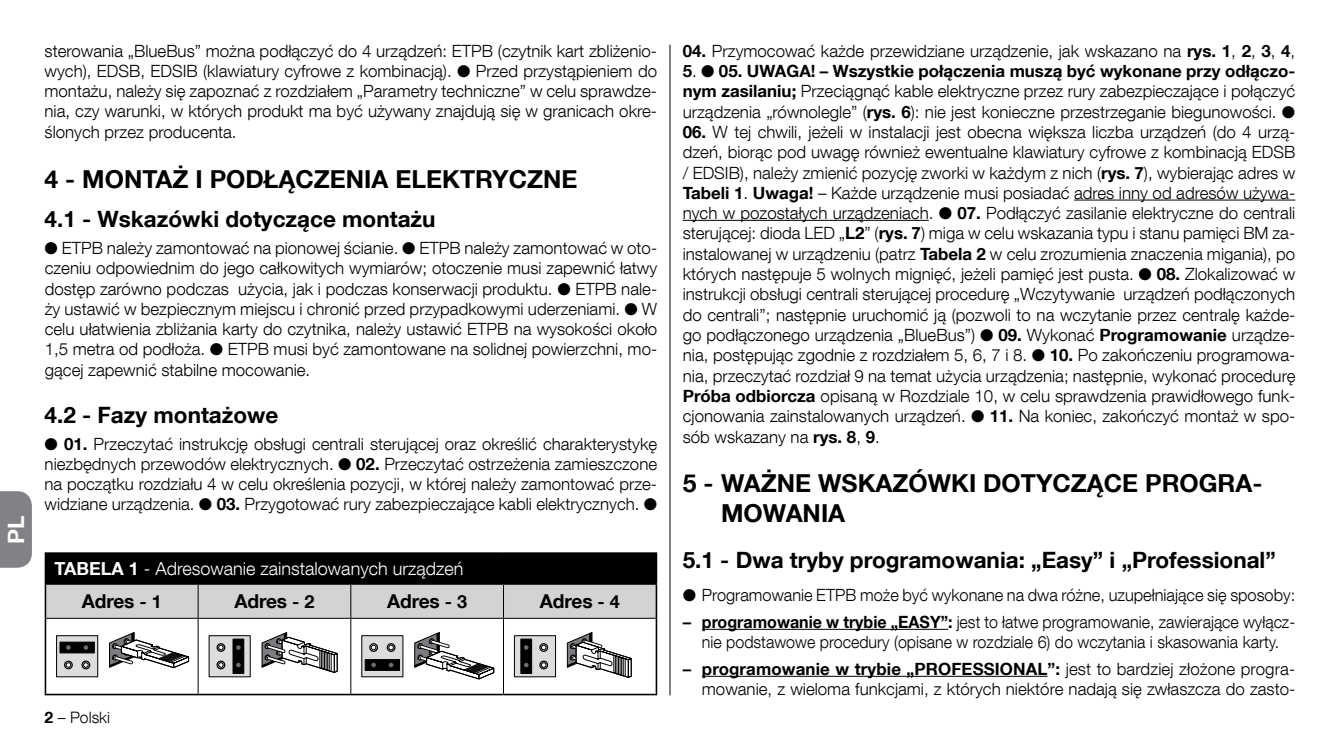
<style>
.page{position:relative;width:1340px;height:740px;background:#fff}
.page>*{position:absolute;margin:0;border:0;box-sizing:border-box;transform-origin:0 0}
.t1{font:700 24.75px/29.7px "Helvetica Neue LT Com";color:#000}
.t2{font:700 22.5px "Helvetica Neue LT Com";color:#000}
.t3{font:700 22.5px "Helvetica Neue LT Com";color:#fff}
.t4{font:700 19.12px "Helvetica Neue LT Com";letter-spacing:-.005em;color:#000}
.t5{font:300 18px "Helvetica Neue LT Com";color:#fff}
.t6{font:300 16.88px/20.2px "Helvetica Neue LT Com";color:#000;text-align:justify}
.t7{font:300 16.88px/20.2px "Helvetica Neue LT Com";color:#000;text-align:center;scale:.95 1}
.t8{font:300 15.75px "Helvetica Neue LT Com";color:#000}
.s1{font-weight:700}
.s2{font-size:18px}
</style>
<div class="page">
<hr style="left:669px;top:45px;width:1px;height:650px;background:#000">
<svg style="left:0;top:491px;width:32px;height:77px;background:#85878a"></svg>
<hr style="left:655px;top:554px;width:2px;height:29px;background:#000">
<hr style="left:655px;top:585px;width:2px;height:33px;background:#000">
<hr style="left:45px;top:618px;width:1px;height:76px;background:#000">
<hr style="left:655px;top:618px;width:2px;height:76px;background:#000">
<hr style="left:45px;top:694px;width:153px;height:1px;background:#000">
<hr style="left:198px;top:694px;width:153px;height:1px;background:#000">
<hr style="left:351px;top:694px;width:152px;height:1px;background:#000">
<hr style="left:503px;top:694px;width:154px;height:1px;background:#000">
<hr style="left:46px;top:618px;width:152px;height:1px;background:#000">
<hr style="left:198px;top:618px;width:153px;height:1px;background:#000">
<hr style="left:198px;top:619px;width:1px;height:75px;background:#000">
<hr style="left:351px;top:618px;width:152px;height:1px;background:#000">
<hr style="left:350px;top:619px;width:1px;height:75px;background:#000">
<hr style="left:503px;top:618px;width:152px;height:1px;background:#000">
<hr style="left:503px;top:619px;width:1px;height:75px;background:#000">
<hr style="left:45px;top:552px;width:153px;height:2px;background:#000">
<hr style="left:198px;top:552px;width:153px;height:2px;background:#000">
<hr style="left:351px;top:552px;width:152px;height:2px;background:#000">
<hr style="left:503px;top:552px;width:154px;height:2px;background:#000">
<hr style="left:503px;top:583px;width:154px;height:2px;background:#000">
<svg style="left:45px;top:554px;width:611px;height:64px;background:#6a6b6c"></svg>
<div style="left:56px;top:635px;width:42px;height:42px;background:#dcddde;border:1px solid #000"></div>
<svg style="left:109px;top:632px;width:81px;height:37px"></svg>
<div style="left:60px;top:642px;width:35px;height:11px;background:#000"></div>
<svg style="left:84px;top:645px;width:4px;height:5px"></svg>
<svg style="left:66px;top:645px;width:5px;height:5px"></svg>
<div style="left:64px;top:660px;width:9px;height:9px;border:1px solid #000;border-radius:50%"></div>
<svg style="left:66px;top:662px;width:5px;height:5px"></svg>
<div style="left:81px;top:660px;width:9px;height:9px;border:1px solid #000;border-radius:50%"></div>
<svg style="left:83px;top:662px;width:5px;height:5px"></svg>
<div style="left:209px;top:635px;width:41px;height:42px;background:#dcddde"></div>
<div style="left:233px;top:639px;width:11px;height:35px;background:#000;border:1px solid #000"></div>
<svg style="left:236px;top:645px;width:5px;height:5px"></svg>
<svg style="left:236px;top:663px;width:5px;height:4px"></svg>
<div style="left:216px;top:643px;width:9px;height:9px;border:1px solid #000;border-radius:50%"></div>
<svg style="left:218px;top:645px;width:5px;height:5px"></svg>
<div style="left:216px;top:660px;width:9px;height:9px;border:1px solid #000;border-radius:50%"></div>
<svg style="left:218px;top:662px;width:5px;height:5px"></svg>
<svg style="left:261px;top:632px;width:77px;height:41px"></svg>
<div style="left:361px;top:635px;width:42px;height:42px;background:#dcddde"></div>
<div style="left:365px;top:659px;width:35px;height:12px;background:#000;border:1px solid #000"></div>
<svg style="left:414px;top:632px;width:81px;height:48px"></svg>
<svg style="left:389px;top:663px;width:4px;height:4px"></svg>
<svg style="left:371px;top:663px;width:5px;height:4px"></svg>
<div style="left:369px;top:643px;width:9px;height:9px;border:1px solid #000;border-radius:50%"></div>
<svg style="left:371px;top:645px;width:5px;height:5px"></svg>
<div style="left:387px;top:643px;width:8px;height:9px;border:1px solid #000;border-radius:50%"></div>
<svg style="left:388px;top:645px;width:5px;height:5px"></svg>
<div style="left:514px;top:635px;width:42px;height:42px;background:#dcddde;border:1px solid #000"></div>
<div style="left:520px;top:639px;width:12px;height:35px;background:#000;border:1px solid #000"></div>
<svg style="left:524px;top:645px;width:4px;height:5px"></svg>
<svg style="left:524px;top:663px;width:4px;height:4px"></svg>
<div style="left:539px;top:643px;width:9px;height:9px;border:1px solid #000;border-radius:50%"></div>
<svg style="left:541px;top:645px;width:5px;height:5px"></svg>
<div style="left:539px;top:660px;width:9px;height:9px;border:1px solid #000;border-radius:50%"></div>
<svg style="left:541px;top:662px;width:5px;height:5px"></svg>
<svg style="left:567px;top:632px;width:65px;height:46px"></svg>
<hr style="left:1074px;top:200px;width:221px;height:1px;background:#000">
<hr style="left:682px;top:220px;width:246px;height:1px;background:#000">
<hr style="left:702px;top:629px;width:246px;height:1px;background:#000">
<hr style="left:702px;top:676px;width:345px;height:1px;background:#000">
<h2 class="t3" style="left:2px;top:544px;width:30px;rotate:-90deg">PL</h2>
<p class="t6" style="left:45px;top:40px;width:614px">sterowania „BlueBus” można podłączyć do 4 urządzeń: ETPB (czytnik kart zbliżenio&shy;wych), EDSB, EDSIB (klawiatury cyfrowe z kombinacją). ● Przed przystąpieniem do montażu, należy się zapoznać z rozdziałem „Parametry techniczne” w celu sprawdze&shy;nia, czy warunki, w których produkt ma być używany znajdują się w granicach okre&shy;ślonych przez producenta.</p>
<h1 class="t1" style="left:45px;top:163px;width:534px">4 - MONTAŻ I PODŁĄCZENIA ELEKTRYCZNE</h1>
<h2 class="t2" style="left:45px;top:205px;width:392px">4.1 - Wskazówki dotyczące montażu</h2>
<p class="t6" style="left:45px;top:238px;width:614px">● ETPB należy zamontować na pionowej ścianie. ● ETPB należy zamontować w oto&shy;czeniu odpowiednim do jego całkowitych wymiarów; otoczenie musi zapewnić łatwy dostęp zarówno podczas użycia, jak i podczas konserwacji produktu. ● ETPB nale&shy;ży ustawić w bezpiecznym miejscu i chronić przed przypadkowymi uderzeniami. ● W celu ułatwienia zbliżania karty do czytnika, należy ustawić ETPB na wysokości około 1,5 metra od podłoża. ● ETPB musi być zamontowane na solidnej powierzchni, mo&shy;gącej zapewnić stabilne mocowanie.</p>
<h2 class="t2" style="left:45px;top:401px;width:235px">4.2 - Fazy montażowe</h2>
<p class="t6" style="left:45px;top:433px;width:614px">● <span class="s1">01.</span> Przeczytać instrukcję obsługi centrali sterującej oraz określić charakterystykę niezbędnych przewodów elektrycznych. ● <span class="s1">02.</span> Przeczytać ostrzeżenia zamieszczone na początku rozdziału 4 w celu określenia pozycji, w której należy zamontować prze&shy;widziane urządzenia. ● <span class="s1">03.</span> Przygotować rury zabezpieczające kabli elektrycznych. ●</p>
<p class="t5" style="left:54px;top:557px;width:410px"><span class="s1">TABELA 1</span> - Adresowanie zainstalowanych urządzeń</p>
<p class="t4" style="left:82px;top:589px;width:81px">Adres <span class="s2">- 1</span></p>
<p class="t4" style="left:234px;top:589px;width:81px">Adres <span class="s2">- 2</span></p>
<p class="t4" style="left:387px;top:589px;width:81px">Adres <span class="s2">- 3</span></p>
<p class="t4" style="left:540px;top:589px;width:81px">Adres <span class="s2">- 4</span></p>
<p class="t8" style="left:45px;top:707px;width:67px"><span class="s1">2</span> – Polski</p>
<p class="t6" style="left:682px;top:40px;width:614px"><span class="s1">04.</span> Przymocować każde przewidziane urządzenie, jak wskazano na <span class="s1">rys. 1</span>, <span class="s1">2</span>, <span class="s1">3</span>, <span class="s1">4</span>,</p>
<p class="t6" style="left:682px;top:61px;width:614px"><span class="s1">5</span>. ● <span class="s1">05. UWAGA! – Wszystkie połączenia muszą być wykonane przy odłączo&shy;nym zasilaniu;</span> Przeciągnąć kable elektryczne przez rury zabezpieczające i połączyć urządzenia „równolegle” (<span class="s1">rys. 6</span>): nie jest konieczne przestrzeganie biegunowości. ●</p>
<p class="t6" style="left:682px;top:121px;width:614px"><span class="s1">06.</span> W tej chwili, jeżeli w instalacji jest obecna większa liczba urządzeń (do 4 urzą&shy;dzeń, biorąc pod uwagę również ewentualne klawiatury cyfrowe z kombinacją EDSB / EDSIB), należy zmienić pozycję zworki w każdym z nich (<span class="s1">rys. 7</span>), wybierając adres w <span class="s1">Tabeli 1</span>. <span class="s1">Uwaga!</span> – Każde urządzenie musi posiadać adres inny od adresów używa&shy;nych w pozostałych urządzeniach. ● <span class="s1">07.</span> Podłączyć zasilanie elektryczne do centrali sterującej: dioda LED „<span class="s1">L2</span>” (<span class="s1">rys. 7</span>) miga w celu wskazania typu i stanu pamięci BM za&shy;instalowanej w urządzeniu (patrz <span class="s1">Tabela 2</span> w celu zrozumienia znaczenia migania), po których następuje 5 wolnych mignięć, jeżeli pamięć jest pusta. ● <span class="s1">08.</span> Zlokalizować w instrukcji obsługi centrali sterującej procedurę „Wczytywanie urządzeń podłączonych do centrali”; następnie uruchomić ją (pozwoli to na wczytanie przez centralę każde&shy;go podłączonego urządzenia „BlueBus”) ● <span class="s1">09.</span> Wykonać <span class="s1">Programowanie</span> urządze&shy;nia, postępując zgodnie z rozdziałem 5, 6, 7 i 8. ● <span class="s1">10.</span> Po zakończeniu programowa&shy;nia, przeczytać rozdział 9 na temat użycia urządzenia; następnie, wykonać procedurę <span class="s1">Próba odbiorcza</span> opisaną w Rozdziale 10, w celu sprawdzenia prawidłowego funk&shy;cjonowania zainstalowanych urządzeń. ● <span class="s1">11.</span> Na koniec, zakończyć montaż w spo&shy;sób wskazany na <span class="s1">rys. 8</span>, <span class="s1">9</span>.</p>
<h1 class="t1" style="left:721px;top:468px;width:543px;text-indent:-38px">5 - WAŻNE WSKAZÓWKI DOTYCZĄCE PROGRA-<br>MOWANIA</h1>
<h2 class="t2" style="left:682px;top:546px;width:594px">5.1 - Dwa tryby programowania: „Easy” i „Professional”</h2>
<p class="t6" style="left:682px;top:585px;width:614px">● Programowanie ETPB może być wykonane na dwa różne, uzupełniające się sposoby:</p>
<p class="t7" style="left:682px;top:611px;width:646px"><span class="s1">– programowanie w trybie „EASY”:</span> jest to łatwe programowanie, zawierające wyłącz&shy;nie podstawowe procedury (opisane w rozdziale 6) do wczytania i skasowania karty.</p>
<p class="t6" style="left:682px;top:658px;width:614px;text-align:right"><span class="s1">– programowanie w trybie „PROFESSIONAL”:</span> jest to bardziej złożone progra&shy;mowanie, z wieloma funkcjami, z których niektóre nadają się zwłaszcza do zasto-</p>
</div>
